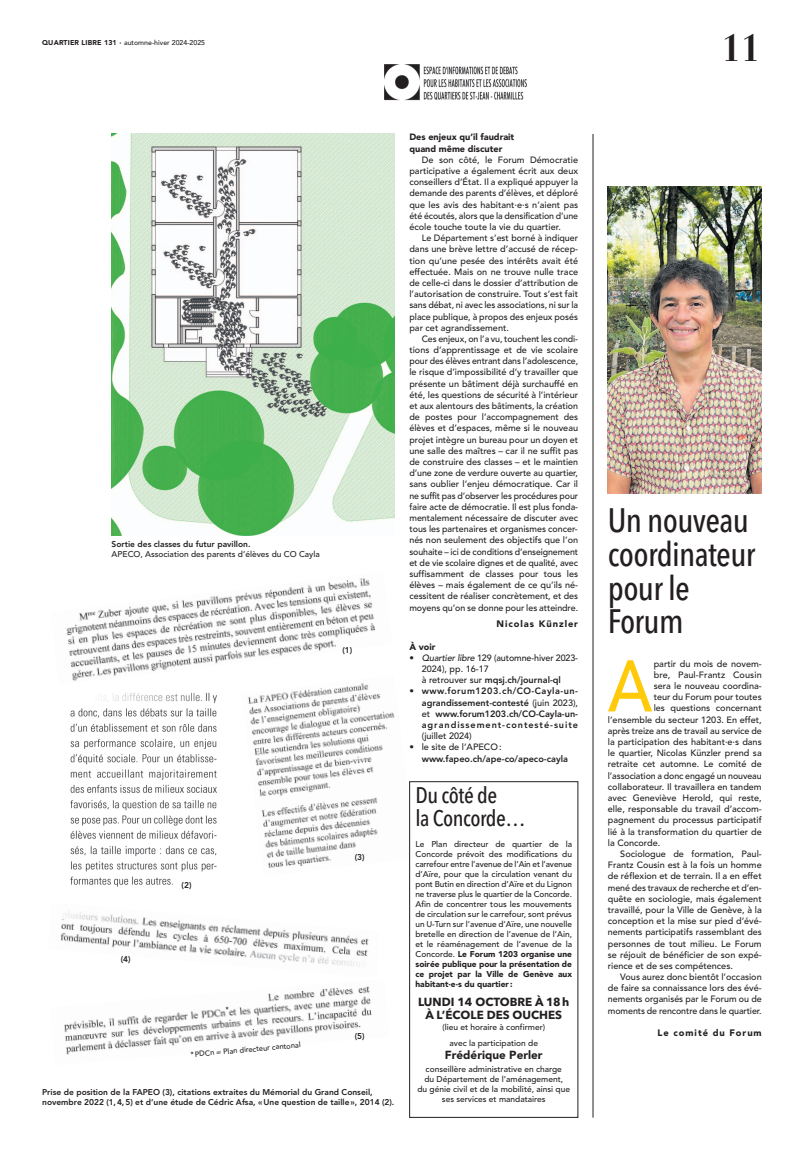
<style>
.page{position:relative;width:794px;height:1166px;background:#fff}
.page>*{position:absolute;margin:0;border:0;box-sizing:border-box;transform-origin:0 0}
.t1{font:500 72.27px "Avenir";color:#feca0a;scale:.87 1}
.t2{font:37.27px "JA10";color:#231f20}
.t3{font:500 33.6px/33.6px "Avenir Next Condensed";letter-spacing:-.02em;color:#231f20}
.t4{font:500 22.4px/22.4px "Avenir Next Condensed";letter-spacing:-.02em;color:#231f20}
.t5{font:700 11.64px/13px "Avenir Next";color:#231f20;text-align:center}
.t6{font:900 11.64px "Avenir";color:#231f20}
.t7{font:900 9.36px "Avenir";letter-spacing:.1em;color:#231f20}
.t8{font:500 9.1px/11.2px "Avenir";color:#231f20;text-align:justify}
.t9{font:800 9.1px/11.2px "Avenir";color:#231f20;text-align:justify}
.t10{font:900 9.1px/11.2px "Avenir";color:#231f20}
.t11{font:500 8.4px/10.1px "Avenir";color:#231f20;text-align:center}
.t12{font:800 8.4px/10.1px "Avenir";color:#231f20}
.t13{font:500 7.44px "Avenir";color:#231f20}
.t14{font:500 7px "Avenir";color:#231f20}
.s1{font-weight:900}
.s2{font-weight:800}
.s3{font-weight:500}
</style>
<div class="page">
<img style="left:247px;top:686px;width:148px;height:182px">
<img style="left:384px;top:64px;width:142px;height:37px">
<img style="left:112px;top:134px;width:282px;height:402px">
<hr style="left:593px;top:134px;width:1px;height:983px;background:#231f20">
<img style="left:608px;top:186px;width:153px;height:308px">
<div style="left:409px;top:781px;width:169px;height:336px;border:1px solid #231f20"></div>
<img style="left:70px;top:692px;width:147px;height:195px">
<img style="left:66px;top:578px;width:310px;height:103px">
<svg style="left:60px;top:911px;width:309px;height:55px"></svg>
<img style="left:64px;top:986px;width:308px;height:69px">
<p class="t14" style="left:42px;top:39px;width:164px"><span class="s1">QUARTIER LIBRE 131 ·</span> automne-hiver 2024-2025</p>
<h2 class="t2" style="left:719px;top:32px;width:44px">11</h2>
<p class="t12" style="left:112px;top:539px;width:140px">Sortie des classes du futur pavillon.</p>
<p class="t11" style="left:112px;top:549px;width:210px">APECO, Association des parents d’élèves du CO Cayla</p>
<p class="t12" style="left:342px;top:646px;width:11px">(1)</p>
<p class="t12" style="left:121px;top:954px;width:11px">(4)</p>
<p class="t12" style="left:182px;top:881px;width:11px">(2)</p>
<p class="t13" style="left:226px;top:1006px;width:5px">*</p>
<p class="t13" style="left:190px;top:1051px;width:112px;rotate:-5deg">* PDCn = Plan directeur cantonal</p>
<p class="t12" style="left:355px;top:853px;width:11px">(3)</p>
<p class="t12" style="left:355px;top:1032px;width:11px">(5)</p>
<p class="t12" style="left:42px;top:1088px;width:354px">Prise de position de la FAPEO (3), citations extraites du Mémorial du Grand Conseil, novembre 2022 (1, 4, 5) et d’une étude de Cédric Afsa, « Une question de taille », 2014 (2).</p>
<p class="t10" style="left:409px;top:132px;width:106px">Des enjeux qu’il faudrait quand même discuter</p>
<p class="t8" style="left:409px;top:155px;width:170px;text-indent:12px">De son côté, le Forum Démocratie participative a également écrit aux deux conseillers d’État. Il a expliqué appuyer la demande des parents d’élèves, et déploré que les avis des habitant·e·s n’aient pas été écoutés, alors que la densification d’une école touche toute la vie du quartier.</p>
<p class="t8" style="left:409px;top:233px;width:170px;text-indent:12px">Le Département s’est borné à indiquer dans une brève lettre d’accusé de récep&shy;tion qu’une pesée des intérêts avait été effectuée. Mais on ne trouve nulle trace de celle-ci dans le dossier d’attribution de l’autorisation de construire. Tout s’est fait sans débat, ni avec les associations, ni sur la place publique, à propos des enjeux posés par cet agrandissement.</p>
<p class="t8" style="left:409px;top:334px;width:170px;text-indent:12px">Ces enjeux, on l’a vu, touchent les condi&shy;tions d’apprentissage et de vie scolaire pour des élèves entrant dans l’adolescence, le risque d’impossibilité d’y travailler que présente un bâtiment déjà surchauffé en été, les questions de sécurité à l’intérieur et aux alentours des bâtiments, la création de postes pour l’accompagnement des élèves et d’espaces, même si le nouveau projet intègre un bureau pour un doyen et une salle des maîtres – car il ne suffit pas de construire des classes – et le maintien d’une zone de verdure ouverte au quartier, sans oublier l’enjeu démocratique. Car il ne suffit pas d’observer les procédures pour faire acte de démocratie. Il est plus fonda&shy;mentalement nécessaire de discuter avec tous les partenaires et organismes concer&shy;nés non seulement des objectifs que l’on souhaite – ici de conditions d’enseignement et de vie scolaire dignes et de qualité, avec suffisamment de classes pour tous les élèves – mais également de ce qu’ils né - cessitent de réaliser concrètement, et des moyens qu’on se donne pour les atteindre.</p>
<p class="t7" style="left:496px;top:620px;width:83px">Nicolas Künzler</p>
<p class="t10" style="left:409px;top:642px;width:28px">À voir</p>
<p class="t8" style="left:422px;top:653px;width:158px;text-align:left;text-indent:-12px">• Quartier libre 129 (automne-hiver 2023-<br>2024), pp. 16-17<br>à retrouver sur <span class="s2">mqsj.ch/journal-ql</span></p>
<p class="t9" style="left:422px;top:686px;width:158px;text-indent:-12px"><span class="s3">•</span> www.forum1203.ch/CO-Cayla-un&shy;agrandissement-contesté <span class="s3">(juin 2023), et</span> www.forum1203.ch/CO-Cayla-un&shy;agrandissement-contesté-suite</p>
<p class="t8" style="left:422px;top:731px;width:52px">(juillet 2024)</p>
<p class="t8" style="left:409px;top:742px;width:94px">• le site de l’APECO :</p>
<p class="t9" style="left:422px;top:754px;width:148px">www.fapeo.ch/ape-co/apeco-cayla</p>
<h3 class="t4" style="left:415px;top:786px;width:112px">Du côté de<br>la Concorde…</h3>
<p class="t11" style="left:415px;top:840px;width:158px;text-align:justify">Le Plan directeur de quartier de la Concorde prévoit des modifications du carrefour entre l’avenue de l’Ain et l’avenue d’Aïre, pour que la circulation venant du pont Butin en direction d’Aïre et du Lignon ne traverse plus le quartier de la Concorde.<br>Afin de concentrer tous les mouvements de circulation sur le carrefour, sont prévus un U-Turn sur l’avenue d’Aïre, une nouvelle bretelle en direction de l’avenue de l’Ain, et le réaménagement de l’avenue de la Concorde. <span class="s1">Le Forum 1203 organise une soirée publique pour la présentation de ce projet par la Ville de Genève aux habitant·e·s du quartier :</span></p>
<p class="t5" style="left:418px;top:995px;width:153px">LUNDI 14 OCTOBRE À 18 h<br>À L’ÉCOLE DES OUCHES</p>
<p class="t11" style="left:442px;top:1020px;width:104px;line-height:15.7px">(lieu et horaire à confirmer) avec la participation de</p>
<p class="t6" style="left:445px;top:1050px;width:99px">Frédérique Perler</p>
<p class="t11" style="left:417px;top:1064px;width:154px">conseillère administrative en charge<br>du Département de l’aménagement,<br>du génie civil et de la mobilité, ainsi que ses services et mandataires</p>
<h3 class="t3" style="left:608px;top:507px;width:149px">Un nouveau coordinateur pour le<br>Forum</h3>
<h1 class="t1" style="left:608px;top:657px;width:52px">A</h1>
<p class="t8" style="left:654px;top:659px;width:109px">partir du mois de novem -</p>
<p class="t8" style="left:654px;top:670px;width:109px">bre, Paul-Frantz Cousin</p>
<p class="t8" style="left:654px;top:681px;width:109px">sera le nouveau coordina-</p>
<p class="t8" style="left:654px;top:692px;width:109px">teur du Forum pour toutes</p>
<p class="t8" style="left:654px;top:703px;width:109px">les questions concernant</p>
<p class="t8" style="left:608px;top:715px;width:155px">l’ensemble du secteur 1203. En effet,</p>
<p class="t8" style="left:608px;top:726px;width:155px">après treize ans de travail au service de</p>
<p class="t8" style="left:608px;top:737px;width:155px">la participation des habitant·e·s dans</p>
<p class="t8" style="left:608px;top:748px;width:155px">le quartier, Nicolas Künzler prend sa</p>
<p class="t8" style="left:608px;top:759px;width:155px">retraite cet automne. Le comité de</p>
<p class="t8" style="left:608px;top:770px;width:155px">l’association a donc engagé un nouveau</p>
<p class="t8" style="left:608px;top:782px;width:155px">collaborateur. Il travaillera en tandem</p>
<p class="t8" style="left:608px;top:793px;width:155px">avec Geneviève Herold, qui reste,</p>
<p class="t8" style="left:608px;top:804px;width:155px">elle, responsable du travail d’accom-</p>
<p class="t8" style="left:608px;top:815px;width:155px">pagnement du processus participatif</p>
<p class="t8" style="left:608px;top:826px;width:155px">lié à la transformation du quartier de</p>
<p class="t8" style="left:608px;top:838px;width:54px">la Concorde.</p>
<p class="t8" style="left:620px;top:849px;width:143px">Sociologue de formation, Paul-</p>
<p class="t8" style="left:608px;top:860px;width:155px">Frantz Cousin est à la fois un homme</p>
<p class="t8" style="left:608px;top:871px;width:155px">de réflexion et de terrain. Il a en effet</p>
<p class="t8" style="left:608px;top:882px;width:155px">mené des travaux de recherche et d’en-</p>
<p class="t8" style="left:608px;top:894px;width:155px">quête en sociologie, mais également</p>
<p class="t8" style="left:608px;top:905px;width:155px">travaillé, pour la Ville de Genève, à la</p>
<p class="t8" style="left:608px;top:916px;width:155px">conception et la mise sur pied d’évé-</p>
<p class="t8" style="left:608px;top:927px;width:155px">nements participatifs rassemblant des</p>
<p class="t8" style="left:608px;top:938px;width:155px">personnes de tout milieu. Le Forum</p>
<p class="t8" style="left:608px;top:950px;width:155px">se réjouit de bénéficier de son expé-</p>
<p class="t8" style="left:608px;top:961px;width:126px">rience et de ses compétences.</p>
<p class="t8" style="left:620px;top:972px;width:143px">Vous aurez donc bientôt l’occasion</p>
<p class="t8" style="left:608px;top:983px;width:155px">de faire sa connaissance lors des évé-</p>
<p class="t8" style="left:608px;top:994px;width:155px">nements organisés par le Forum ou de</p>
<p class="t8" style="left:608px;top:1006px;width:155px">moments de rencontre dans le quartier.</p>
<p class="t7" style="left:657px;top:1029px;width:106px">Le comité du Forum</p>
</div>
